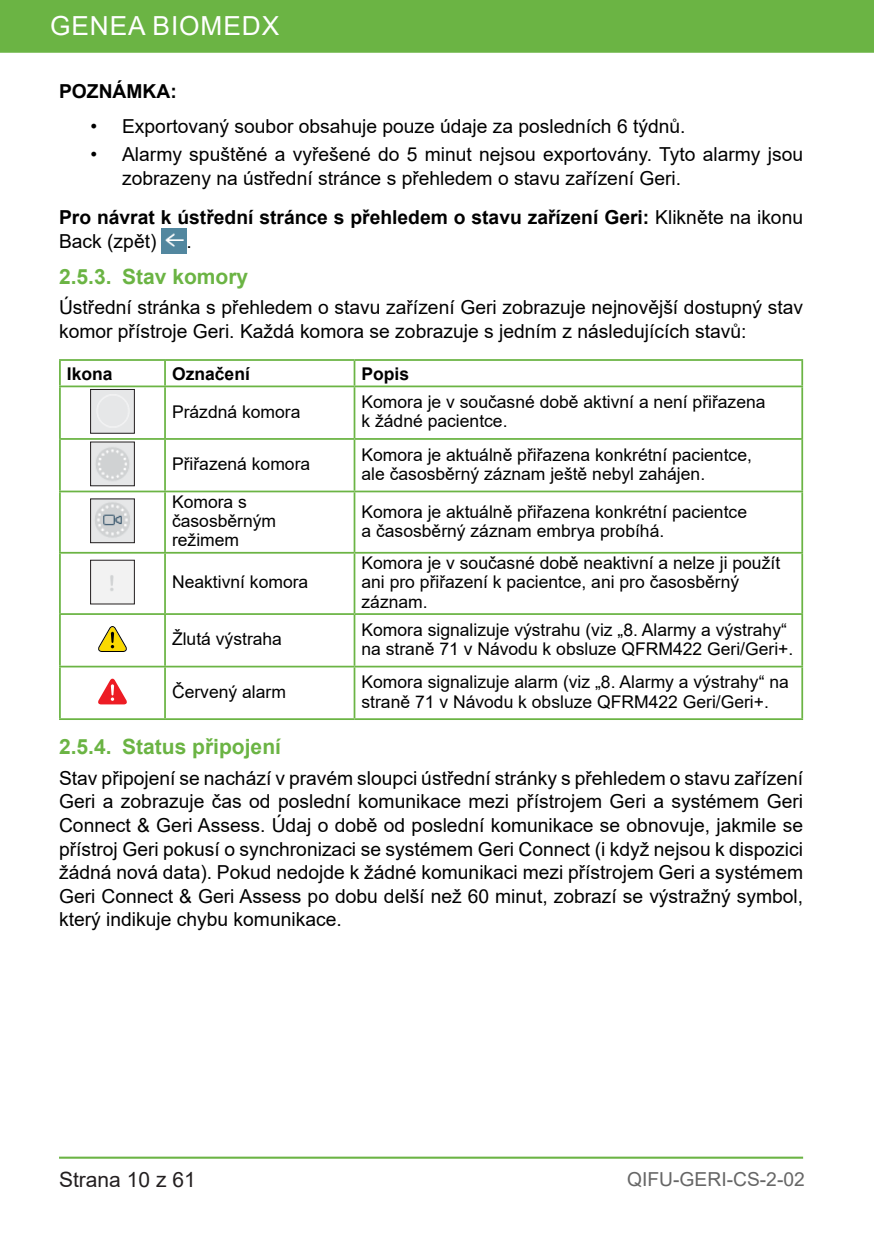
<style>
.page{position:relative;width:874px;height:1241px;background:#fff}
.page>*{position:absolute;margin:0;border:0;box-sizing:border-box;transform-origin:0 0}
.t1{font:26.25px "Arial";letter-spacing:.035em;color:#fff}
.t2{font:700 21px "Arial";color:#6bb444}
.t3{font:21px "Arial";color:#231f20}
.t4{font:19.25px/23.6px "Arial";color:#000}
.t5{font:700 19.25px/23.6px "Arial";color:#000}
.t6{font:19.25px "Arial";color:#666}
.TABLE_TEXT{font:17.5px/19.2px "Arial";color:#000}
.TABLE_HEADERS{font:700 17.5px "Arial";color:#000}
.s1{font-weight:400}
</style>
<div class="page">
<div style="left:0;top:0;width:873px;height:53px;background:#6bb444"></div>
<hr style="left:59px;top:1156px;width:743px;height:2px;background:#6bb444">
<img style="left:162px;top:229px;width:24px;height:24px">
<hr style="left:59px;top:359px;width:106px;height:2px;background:#6bb444">
<hr style="left:59px;top:361px;width:2px;height:24px;background:#6bb444">
<hr style="left:165px;top:359px;width:189px;height:2px;background:#6bb444">
<hr style="left:164px;top:361px;width:2px;height:24px;background:#6bb444">
<hr style="left:354px;top:359px;width:448px;height:2px;background:#6bb444">
<hr style="left:353px;top:361px;width:2px;height:24px;background:#6bb444">
<svg style="left:801px;top:361px;width:1px;height:24px"></svg>
<hr style="left:59px;top:385px;width:106px;height:2px;background:#6bb444">
<hr style="left:59px;top:387px;width:2px;height:51px;background:#6bb444">
<hr style="left:165px;top:385px;width:189px;height:2px;background:#6bb444">
<hr style="left:164px;top:387px;width:2px;height:51px;background:#6bb444">
<hr style="left:354px;top:385px;width:448px;height:2px;background:#6bb444">
<hr style="left:353px;top:387px;width:2px;height:51px;background:#6bb444">
<hr style="left:801px;top:387px;width:1px;height:51px;background:#6bb444">
<hr style="left:59px;top:438px;width:106px;height:2px;background:#6bb444">
<hr style="left:59px;top:440px;width:2px;height:50px;background:#6bb444">
<hr style="left:165px;top:438px;width:189px;height:2px;background:#6bb444">
<hr style="left:164px;top:440px;width:2px;height:50px;background:#6bb444">
<hr style="left:354px;top:438px;width:448px;height:2px;background:#6bb444">
<hr style="left:353px;top:440px;width:2px;height:50px;background:#6bb444">
<hr style="left:801px;top:440px;width:1px;height:50px;background:#6bb444">
<hr style="left:59px;top:490px;width:106px;height:2px;background:#6bb444">
<hr style="left:59px;top:492px;width:2px;height:60px;background:#6bb444">
<hr style="left:165px;top:490px;width:189px;height:2px;background:#6bb444">
<hr style="left:164px;top:492px;width:2px;height:60px;background:#6bb444">
<hr style="left:354px;top:490px;width:448px;height:2px;background:#6bb444">
<hr style="left:353px;top:492px;width:2px;height:60px;background:#6bb444">
<hr style="left:801px;top:492px;width:1px;height:60px;background:#6bb444">
<hr style="left:59px;top:552px;width:106px;height:1px;background:#6bb444">
<hr style="left:59px;top:553px;width:2px;height:60px;background:#6bb444">
<hr style="left:165px;top:552px;width:189px;height:1px;background:#6bb444">
<hr style="left:164px;top:553px;width:2px;height:60px;background:#6bb444">
<hr style="left:354px;top:552px;width:448px;height:1px;background:#6bb444">
<hr style="left:353px;top:553px;width:2px;height:60px;background:#6bb444">
<hr style="left:801px;top:553px;width:1px;height:60px;background:#6bb444">
<hr style="left:59px;top:613px;width:106px;height:2px;background:#6bb444">
<hr style="left:59px;top:615px;width:2px;height:50px;background:#6bb444">
<hr style="left:165px;top:613px;width:189px;height:2px;background:#6bb444">
<hr style="left:164px;top:615px;width:2px;height:50px;background:#6bb444">
<hr style="left:354px;top:613px;width:448px;height:2px;background:#6bb444">
<hr style="left:353px;top:615px;width:2px;height:50px;background:#6bb444">
<hr style="left:801px;top:615px;width:1px;height:50px;background:#6bb444">
<hr style="left:59px;top:665px;width:106px;height:2px;background:#6bb444">
<hr style="left:59px;top:667px;width:2px;height:51px;background:#6bb444">
<hr style="left:165px;top:665px;width:189px;height:2px;background:#6bb444">
<hr style="left:164px;top:667px;width:2px;height:51px;background:#6bb444">
<hr style="left:354px;top:665px;width:448px;height:2px;background:#6bb444">
<hr style="left:353px;top:667px;width:2px;height:51px;background:#6bb444">
<hr style="left:801px;top:667px;width:1px;height:51px;background:#6bb444">
<hr style="left:59px;top:718px;width:106px;height:2px;background:#6bb444">
<hr style="left:165px;top:718px;width:189px;height:2px;background:#6bb444">
<hr style="left:354px;top:718px;width:448px;height:2px;background:#6bb444">
<img style="left:92px;top:391px;width:40px;height:40px">
<div style="left:90px;top:389px;width:44px;height:44px;border:1px solid #231f20"></div>
<img style="left:92px;top:443px;width:40px;height:41px">
<div style="left:90px;top:441px;width:44px;height:45px;border:1px solid #231f20"></div>
<img style="left:92px;top:500px;width:40px;height:41px">
<div style="left:90px;top:498px;width:44px;height:45px;border:1px solid #231f20"></div>
<div style="left:92px;top:562px;width:40px;height:40px;background:#f2f2f2"></div>
<div style="left:90px;top:560px;width:44px;height:44px;border:1px solid #231f20"></div>
<svg style="left:98px;top:626px;width:29px;height:26px"></svg>
<svg style="left:98px;top:678px;width:29px;height:26px"></svg>
<h1 class="t1" style="left:50px;top:7px;width:230px">GENEA BIOMEDX</h1>
<p class="t5" style="left:59px;top:80px;width:119px">POZNÁMKA:</p>
<p class="t4" style="left:90px;top:114px;width:596px">• Exportovaný soubor obsahuje pouze údaje za posledních 6 týdnů.</p>
<p class="t4" style="left:122px;top:143px;width:682px;text-indent:-31px">• Alarmy spuštěné a vyřešené do 5 minut nejsou exportovány. Tyto alarmy jsou zobrazeny na ústřední stránce s přehledem o stavu zařízení Geri.</p>
<p class="t5" style="left:59px;top:206px;width:745px">Pro návrat k ústřední stránce s přehledem o stavu zařízení Geri: <span class="s1">Klikněte na ikonu<br>Back (zpět)</span></p>
<p class="t4" style="left:186px;top:229px;width:7px">.</p>
<p class="t2" style="left:59px;top:261px;width:191px">2.5.3. Stav komory</p>
<p class="t4" style="left:59px;top:296px;width:745px">Ústřední stránka s přehledem o stavu zařízení Geri zobrazuje nejnovější dostupný stav komor přístroje Geri. Každá komora se zobrazuje s jedním z následujících stavů:</p>
<p class="TABLE_HEADERS" style="left:67px;top:361px;width:47px">Ikona</p>
<p class="TABLE_HEADERS" style="left:172px;top:361px;width:79px">Označení</p>
<p class="TABLE_HEADERS" style="left:361px;top:361px;width:49px">Popis</p>
<p class="TABLE_TEXT" style="left:172px;top:402px;width:130px">Prázdná komora</p>
<p class="TABLE_TEXT" style="left:361px;top:392px;width:405px">Komora je v současné době aktivní a není přiřazena k žádné pacientce.</p>
<p class="TABLE_TEXT" style="left:172px;top:454px;width:140px">Přiřazená komora</p>
<p class="TABLE_TEXT" style="left:361px;top:444px;width:392px">Komora je aktuálně přiřazena konkrétní pacientce, ale časosběrný záznam ještě nebyl zahájen.</p>
<p class="TABLE_TEXT" style="left:172px;top:492px;width:106px">Komora s časosběrným režimem</p>
<p class="TABLE_TEXT" style="left:361px;top:501px;width:387px">Komora je aktuálně přiřazena konkrétní pacientce a časosběrný záznam embrya probíhá.</p>
<p class="TABLE_TEXT" style="left:172px;top:572px;width:138px">Neaktivní komora</p>
<p class="TABLE_TEXT" style="left:361px;top:553px;width:420px">Komora je v současné době neaktivní a nelze ji použít ani pro přiřazení k pacientce, ani pro časosběrný záznam.</p>
<p class="TABLE_TEXT" style="left:172px;top:629px;width:111px">Žlutá výstraha</p>
<p class="TABLE_TEXT" style="left:361px;top:619px;width:433px">Komora signalizuje výstrahu (viz „8. Alarmy a výstrahy“ na straně 71 v Návodu k obsluze QFRM422 Geri/Geri+.</p>
<p class="TABLE_TEXT" style="left:172px;top:682px;width:115px">Červený alarm</p>
<p class="TABLE_TEXT" style="left:361px;top:672px;width:428px">Komora signalizuje alarm (viz „8. Alarmy a výstrahy“ na straně 71 v Návodu k obsluze QFRM422 Geri/Geri+.</p>
<p class="t2" style="left:59px;top:731px;width:223px">2.5.4. Status připojení</p>
<p class="t4" style="left:59px;top:765px;width:745px;text-align:justify">Stav připojení se nachází v pravém sloupci ústřední stránky s přehledem o stavu zařízení Geri a zobrazuje čas od poslední komunikace mezi přístrojem Geri a systémem Geri Connect &amp; Geri Assess. Údaj o době od poslední komunikace se obnovuje, jakmile se přístroj Geri pokusí o synchronizaci se systémem Geri Connect (i když nejsou k dispozici žádná nová data). Pokud nedojde k žádné komunikaci mezi přístrojem Geri a systémem Geri Connect &amp; Geri Assess po dobu delší než 60 minut, zobrazí se výstražný symbol, který indikuje chybu komunikace.</p>
<p class="t3" style="left:59px;top:1164px;width:138px">Strana 10 z 61</p>
<p class="t6" style="left:626px;top:1165px;width:179px">QIFU-GERI-CS-2-02</p>
</div>
